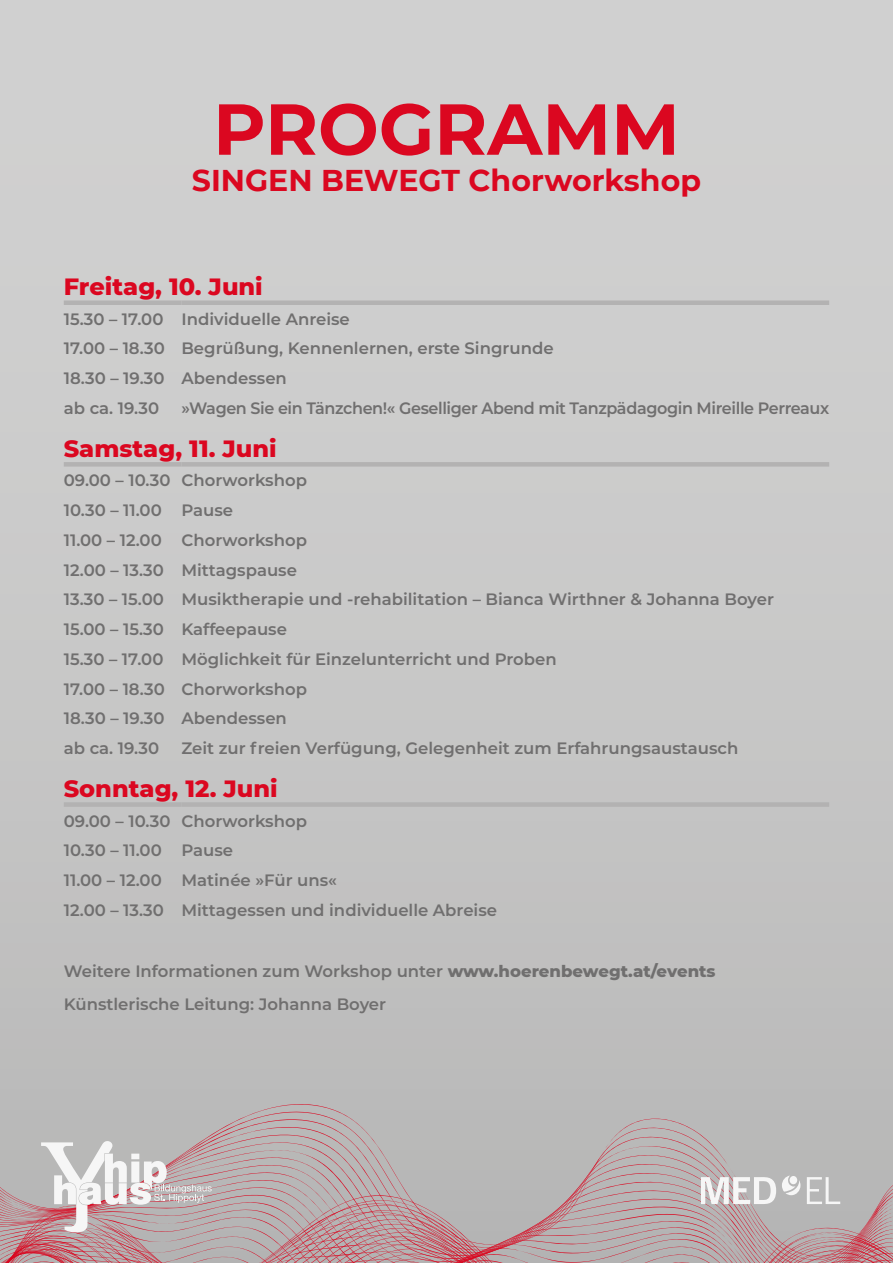
<style>
.page{position:relative;width:893px;height:1263px;background:#fff}
.page>*{position:absolute;margin:0;border:0;box-sizing:border-box;transform-origin:0 0}
.t1{font:700 72px "Montserrat";color:#db0720}
.t2{font:700 30px "Montserrat";color:#db0720}
.t3{font:800 24px "Montserrat";color:#db0720}
.t4{font:600 16.5px/29.7px "Montserrat";color:#706f6f}
.t5{font:600 16.5px "Montserrat";letter-spacing:-.025em;color:#706f6f}
.s1{font-weight:800}
</style>
<div class="page">
<div style="left:0;top:0;width:893px;height:1263px;background:linear-gradient(to right,#c9c9c8,#c9c9c8)"></div>
<div style="left:64px;top:300px;width:117px;height:5px;background:#b3b2b2"></div>
<div style="left:181px;top:300px;width:648px;height:5px;background:#b3b2b2"></div>
<div style="left:64px;top:462px;width:117px;height:5px;background:#b3b2b2"></div>
<div style="left:181px;top:462px;width:648px;height:5px;background:#b3b2b2"></div>
<div style="left:64px;top:802px;width:117px;height:5px;background:#b3b2b2"></div>
<div style="left:181px;top:802px;width:648px;height:5px;background:#b3b2b2"></div>
<div style="left:0;top:1104px;width:893px;height:37px;background:#b9b9b9"></div>
<svg style="left:0;top:1141px;width:893px;height:122px"></svg>
<h1 class="t1" style="left:213px;top:77px;width:468px">PROGRAMM</h1>
<h2 class="t2" style="left:192px;top:158px;width:511px">SINGEN BEWEGT Chorworkshop</h2>
<h3 class="t3" style="left:64px;top:269px;width:201px">Freitag, 10. Juni</h3>
<p class="t4" style="left:64px;top:303px;width:491px">15.30 – 17.00 Individuelle Anreise<br>17.00 – 18.30 Begrüßung, Kennenlernen, erste Singrunde<br>18.30 – 19.30 Abendessen<br>ab ca. 19.30</p>
<p class="t5" style="left:181px;top:396px;width:649px">»Wagen Sie ein Tänzchen!« Geselliger Abend mit Tanzpädagogin Mireille Perreaux</p>
<h3 class="t3" style="left:64px;top:431px;width:214px">Samstag, 11. Juni</h3>
<p class="t4" style="left:64px;top:465px;width:712px">09.00 – 10.30 Chorworkshop<br>10.30 – 11.00 Pause<br>11.00 – 12.00 Chorworkshop<br>12.00 – 13.30 Mittagspause<br>13.30 – 15.00 Musiktherapie und -rehabilitation – Bianca Wirthner &amp; Johanna Boyer 15.00 – 15.30 Kaffeepause<br>15.30 – 17.00 Möglichkeit für Einzelunterricht und Proben<br>17.00 – 18.30 Chorworkshop<br>18.30 – 19.30 Abendessen<br>ab ca. 19.30</p>
<p class="t4" style="left:181px;top:733px;width:558px">Zeit zur freien Verfügung, Gelegenheit zum Erfahrungsaustausch</p>
<h3 class="t3" style="left:64px;top:771px;width:215px">Sonntag, 12. Juni</h3>
<p class="t4" style="left:64px;top:805px;width:435px">09.00 – 10.30 Chorworkshop<br>10.30 – 11.00 Pause<br>11.00 – 12.00 Matinée »Für uns«<br>12.00 – 13.30 Mittagessen und individuelle Abreise</p>
<p class="t4" style="left:64px;top:954px;width:653px;line-height:32.5px">Weitere Informationen zum Workshop unter <span class="s1">www.hoerenbewegt.at/events<br></span>Künstlerische Leitung: Johanna Boyer</p>
</div>
